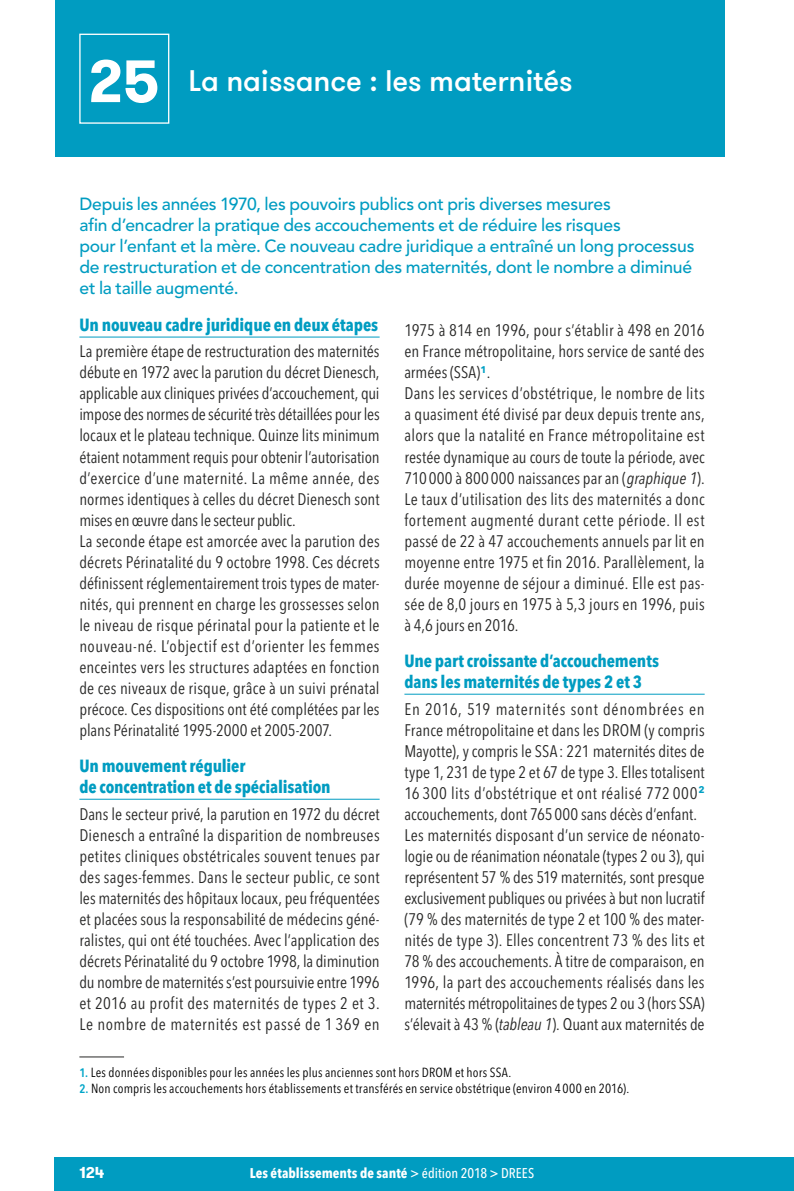
<style>
.page{position:relative;width:794px;height:1191px;background:#fff}
.page>*{position:absolute;margin:0;border:0;box-sizing:border-box;transform-origin:0 0}
.Fiche_num{font:700 59.5px "GT Walsheim";color:#fff}
.Titre_1__Titre_Fiche{font:500 29.75px "GT Walsheim";letter-spacing:-.005em;color:#fff}
.Chapo{font:500 17.5px/21px "Avenir LT Std";letter-spacing:-.01em;color:#009cc1}
.Titre_2__Inter{font:700 condensed 17.5px/21px "Avenir Next LT Pro";letter-spacing:-.005em;color:#009cc1}
.Texte{font:condensed 16.62px/21px "Avenir Next LT Pro";color:#272726;text-align:justify}
.t1{font:700 15.75px "GT Walsheim";color:#fff}
.t2{font:700 condensed 14px "Avenir Next LT Pro";letter-spacing:.005em;color:#fff}
.t3{font:condensed 13.12px "Avenir Next LT Pro";letter-spacing:.015em;color:#000}
.s1{font-style:italic}
.s2{font-weight:600;font-size:12.25px;color:#00a5c8}
.s3{font-weight:500}
</style>
<div class="page">
<div style="left:55px;top:1157px;width:739px;height:34px;background:#009cc1"></div>
<div style="left:55px;top:0;width:669px;height:156px;background:#009cc1"></div>
<hr style="left:79px;top:1056px;width:45px;height:1px;background:#272726">
<div style="left:79px;top:34px;width:90px;height:90px;border:1px solid #fff"></div>
<hr style="left:79px;top:337px;width:300px;height:1px;background:#009cc1">
<hr style="left:79px;top:799px;width:300px;height:1px;background:#009cc1">
<hr style="left:404px;top:694px;width:300px;height:1px;background:#009cc1">
<p class="Fiche_num" style="left:88px;top:43px;width:73px">25</p>
<p class="Titre_1__Titre_Fiche" style="left:189px;top:61px;width:385px">La naissance : les maternités</p>
<p class="Chapo" style="left:79px;top:194px;width:616px">Depuis les années 1970, les pouvoirs publics ont pris diverses mesures<br>afin d’encadrer la pratique des accouchements et de réduire les risques<br>pour l’enfant et la mère. Ce nouveau cadre juridique a entraîné un long processus de restructuration et de concentration des maternités, dont le nombre a diminué et la taille augmenté.</p>
<p class="Titre_2__Inter" style="left:79px;top:314px;width:300px">Un nouveau cadre juridique en deux étapes</p>
<p class="Texte" style="left:79px;top:341px;width:302px">La première étape de restructuration des maternités débute en 1972 avec la parution du décret Dienesch, applicable aux cliniques privées d’accouchement, qui impose des normes de sécurité très détaillées pour les locaux et le plateau technique. Quinze lits minimum étaient notamment requis pour obtenir l’autorisation d’exercice d’une maternité. La même année, des normes identiques à celles du décret Dienesch sont mises en œuvre dans le secteur public.</p>
<p class="Texte" style="left:79px;top:530px;width:302px">La seconde étape est amorcée avec la parution des décrets Périnatalité du 9 octobre 1998. Ces décrets définissent réglementairement trois types de mater&shy;nités, qui prennent en charge les grossesses selon le niveau de risque périnatal pour la patiente et le nouveau-né. L’objectif est d’orienter les femmes enceintes vers les structures adaptées en fonction de ces niveaux de risque, grâce à un suivi prénatal précoce. Ces dispositions ont été complétées par les plans Périnatalité 1995-2000 et 2005-2007.</p>
<p class="Titre_2__Inter" style="left:79px;top:755px;width:253px">Un mouvement régulier<br>de concentration et de spécialisation</p>
<p class="Texte" style="left:79px;top:803px;width:302px">Dans le secteur privé, la parution en 1972 du décret Dienesch a entraîné la disparition de nombreuses petites cliniques obstétricales souvent tenues par des sages-femmes. Dans le secteur public, ce sont les maternités des hôpitaux locaux, peu fréquentées et placées sous la responsabilité de médecins géné&shy;ralistes, qui ont été touchées. Avec l’application des décrets Périnatalité du 9 octobre 1998, la diminution du nombre de maternités s’est poursuivie entre 1996 et 2016 au profit des maternités de types 2 et 3.<br>Le nombre de maternités est passé de 1 369 en</p>
<p class="Texte" style="left:404px;top:320px;width:302px">1975 à 814 en 1996, pour s’établir à 498 en 2016 en France métropolitaine, hors service de santé des armées (SSA)<sup>1</sup>.</p>
<p class="Texte" style="left:404px;top:383px;width:302px">Dans les services d’obstétrique, le nombre de lits a quasiment été divisé par deux depuis trente ans, alors que la natalité en France métropolitaine est restée dynamique au cours de toute la période, avec 710000 à 800000 naissances par an (<span class="s1">graphique 1</span>).<br>Le taux d’utilisation des lits des maternités a donc fortement augmenté durant cette période. Il est passé de 22 à 47 accouchements annuels par lit en moyenne entre 1975 et fin 2016. Parallèlement, la durée moyenne de séjour a diminué. Elle est pas&shy;sée de 8,0 jours en 1975 à 5,3 jours en 1996, puis à 4,6 jours en 2016.</p>
<p class="Titre_2__Inter" style="left:404px;top:650px;width:256px">Une part croissante d’accouchements dans les maternités de types 2 et 3</p>
<p class="Texte" style="left:404px;top:698px;width:302px">En 2016, 519 maternités sont dénombrées en France métropolitaine et dans les DROM (y compris Mayotte), y compris le SSA: 221 maternités dites de type 1, 231 de type 2 et 67 de type 3. Elles totalisent 16 300 lits d’obstétrique et ont réalisé 772 000<sup>2 </sup>accouchements, dont 765000 sans décès d’enfant.</p>
<p class="Texte" style="left:404px;top:824px;width:302px">Les maternités disposant d’un service de néonato&shy;logie ou de réanimation néonatale (types 2 ou 3), qui représentent 57 % des 519 maternités, sont presque exclusivement publiques ou privées à but non lucratif (79 % des maternités de type 2 et 100 % des mater&shy;nités de type 3). Elles concentrent 73 % des lits et 78 % des accouchements. À titre de comparaison, en 1996, la part des accouchements réalisés dans les maternités métropolitaines de types 2 ou 3 (hors SSA) s’élevait à 43 % (<span class="s1">tableau 1</span>). Quant aux maternités de</p>
<p class="t3" style="left:79px;top:1064px;width:433px"><span class="s2">1.</span> Les données disponibles pour les années les plus anciennes sont hors DROM et hors SSA.</p>
<p class="t3" style="left:79px;top:1080px;width:551px"><span class="s2">2.</span> Non compris les accouchements hors établissements et transférés en service obstétrique (environ 4000 en 2016).</p>
<p class="t1" style="left:79px;top:1162px;width:27px">124</p>
<p class="t2" style="left:250px;top:1165px;width:286px">Les établissements de santé <span class="s3">&gt; édition 2018 &gt; DREES</span></p>
</div>
